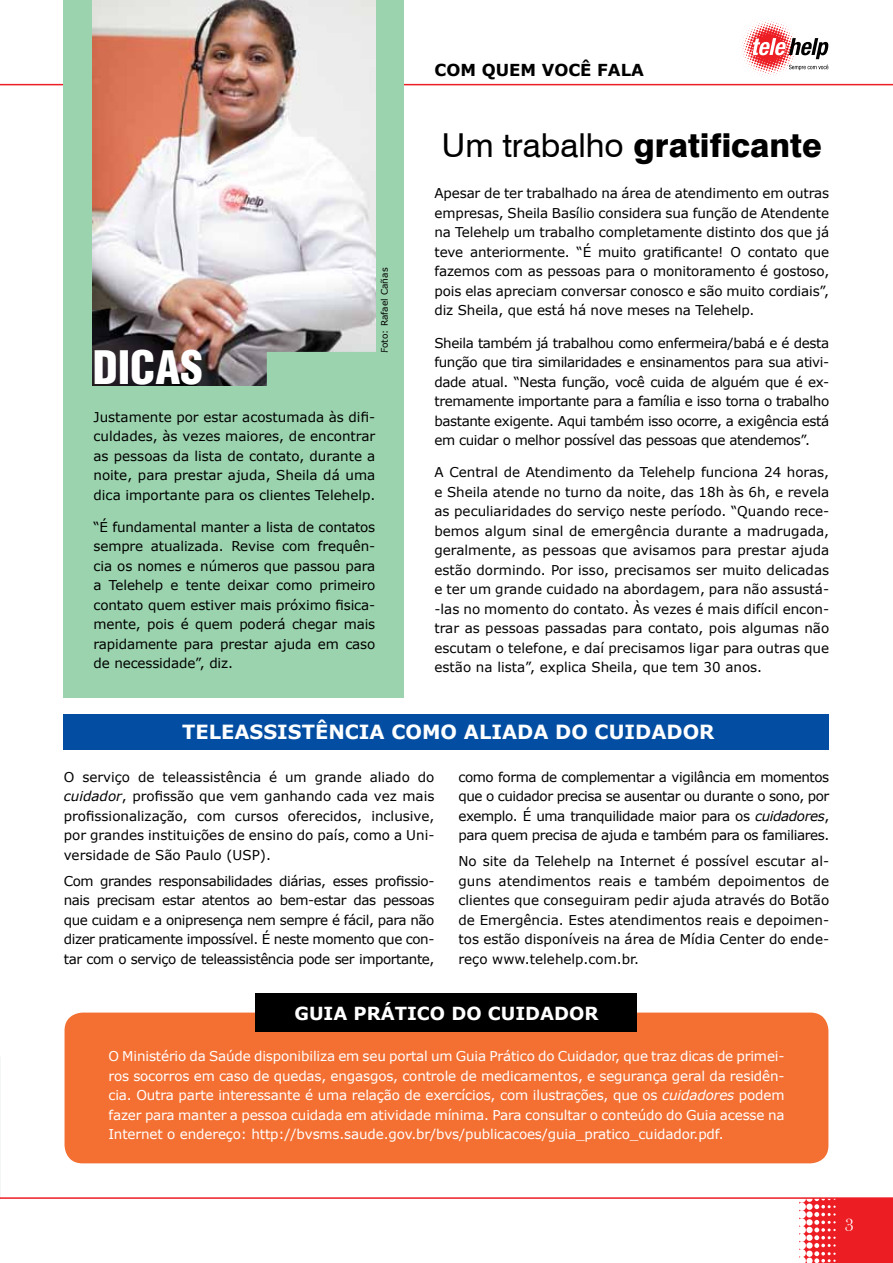
<style>
.page{position:relative;width:893px;height:1263px;background:#fff}
.page>*{position:absolute;margin:0;border:0;box-sizing:border-box;transform-origin:0 0}
.t1{font:45px "Switzerland Cond Black";color:#fff}
.t2{font:800 33px "Swiss 721 BT";color:#000}
.t3{font:700 19.5px "Verdana";color:#fff}
.t4{font:700 18px "Verdana";color:#fff}
.t5{font:18px "Bask Old Face";color:#fff}
.t6{font:700 16.5px "Verdana";color:#000}
.t7{font:13.5px/19.5px "Verdana";letter-spacing:-.01em;color:#000;text-align:justify}
.t8{font:13.5px/19.5px "Verdana";letter-spacing:-.01em;color:#fff;text-align:justify}
.t9{font:9px "Verdana";color:#000}
.s1{font-weight:400}
.s2{font-style:italic}
</style>
<div class="page">
<div style="left:65px;top:1012px;width:763px;height:151px;background:#f37032;border-radius:18px"></div>
<div style="left:64px;top:714px;width:765px;height:35px;background:#034ea2"></div>
<div style="left:799px;top:1198px;width:94px;height:65px;background:#ed1d24"></div>
<svg style="left:799px;top:1199px;width:37px;height:64px"></svg>
<hr style="left:0;top:1197px;width:893px;height:2px;background:#ed1d24">
<div style="left:256px;top:993px;width:381px;height:39px;background:#000"></div>
<svg style="left:740px;top:19px;width:89px;height:57px"></svg>
<hr style="left:0;top:84px;width:893px;height:1px;background:#ed1d24">
<div style="left:64px;top:0;width:340px;height:697px;background:#9bd3ae"></div>
<img style="left:93px;top:0;width:282px;height:386px">
<div style="left:267px;top:352px;width:119px;height:40px;background:#9bd3ae"></div>
<h1 class="t1" style="left:93px;top:339px;width:112px">DICAS</h1>
<p class="t9" style="left:378px;top:353px;width:87px;rotate:-90deg">Foto: Rafael Cañas</p>
<p class="t7" style="left:94px;top:407px;width:283px">Justamente por estar acostumada às difi&shy;culdades, às vezes maiores, de encontrar as pessoas da lista de contato, durante a noite, para prestar ajuda, Sheila dá uma dica importante para os clientes Telehelp.</p>
<p class="t7" style="left:94px;top:517px;width:283px">“É fundamental manter a lista de contatos sempre atualizada. Revise com frequên&shy;cia os nomes e números que passou para a Telehelp e tente deixar como primeiro contato quem estiver mais próximo fisica&shy;mente, pois é quem poderá chegar mais rapidamente para prestar ajuda em caso de necessidade”, diz.</p>
<p class="t6" style="left:434px;top:59px;width:211px">COM QU EM VOCÊ FALA</p>
<h2 class="t2" style="left:442px;top:125px;width:381px"><span class="s1">Um trabalho</span> gratificante</h2>
<p class="t7" style="left:434px;top:184px;width:396px">Apesar de ter trabalhado na área de atendimento em outras empresas, Sheila Basílio considera sua função de Atendente na Telehelp um trabalho completamente distinto dos que já teve anteriormente. “É muito gratificante! O contato que fazemos com as pessoas para o monitoramento é gostoso, pois elas apreciam conversar conosco e são muito cordiais”, diz Sheila, que está há nove meses na Telehelp.</p>
<p class="t7" style="left:434px;top:333px;width:396px">Sheila também já trabalhou como enfermeira/babá e é desta função que tira similaridades e ensinamentos para sua ativi&shy;dade atual. “Nesta função, você cuida de alguém que é ex&shy;tremamente importante para a família e isso torna o trabalho bastante exigente. Aqui também isso ocorre, a exigência está em cuidar o melhor possível das pessoas que atendemos”.</p>
<p class="t7" style="left:434px;top:463px;width:396px">A Central de Atendimento da Telehelp funciona 24 horas, e Sheila atende no turno da noite, das 18h às 6h, e revela as peculiaridades do serviço neste período. “Quando rece&shy;bemos algum sinal de emergência durante a madrugada, geralmente, as pessoas que avisamos para prestar ajuda estão dormindo. Por isso, precisamos ser muito delicadas e ter um grande cuidado na abordagem, para não assustá--las no momento do contato. Às vezes é mais difícil encon&shy;trar as pessoas passadas para contato, pois algumas não escutam o telefone, e daí precisamos ligar para outras que estão na lista”, explica Sheila, que tem 30 anos.</p>
<h3 class="t3" style="left:182px;top:718px;width:15px">TELEASSISTÊNCIA</h3>
<h3 class="t3" style="left:391px;top:718px;width:17px">COMO</h3>
<h3 class="t3" style="left:464px;top:718px;width:16px">ALIADA</h3>
<h3 class="t3" style="left:555px;top:718px;width:16px">DO</h3>
<h3 class="t3" style="left:595px;top:718px;width:46px">CUIDADOR</h3>
<p class="t7" style="left:64px;top:767px;width:372px">O serviço de teleassistência é um grande aliado do <span class="s2">cuidador</span>, profissão que vem ganhando cada vez mais profissionalização, com cursos oferecidos, inclusive, por grandes instituições de ensino do país, como a Uni&shy;versidade de São Paulo (USP).</p>
<p class="t7" style="left:64px;top:871px;width:372px">Com grandes responsabilidades diárias, esses profissio&shy;nais precisam estar atentos ao bem-estar das pessoas que cuidam e a onipresença nem sempre é fácil, para não dizer praticamente impossível. É neste momento que con&shy;tar com o serviço de teleassistência pode ser importante,</p>
<p class="t7" style="left:458px;top:767px;width:372px">como forma de complementar a vigilância em momentos que o cuidador precisa se ausentar ou durante o sono, por exemplo. É uma tranquilidade maior para os <span class="s2">cuidadores</span>, para quem precisa de ajuda e também para os familiares.</p>
<p class="t7" style="left:458px;top:851px;width:372px">No site da Telehelp na Internet é possível escutar al&shy;guns atendimentos reais e também depoimentos de clientes que conseguiram pedir ajuda através do Botão de Emergência. Estes atendimentos reais e depoimen&shy;tos estão disponíveis na área de Mídia Center do ende&shy;reço www.telehelp.com.br.</p>
<h3 class="t4" style="left:294px;top:1000px;width:114px">GUIA PRÁTICO</h3>
<h3 class="t4" style="left:451px;top:1000px;width:15px">DO</h3>
<h3 class="t4" style="left:488px;top:1000px;width:43px">CUIDADOR</h3>
<p class="t8" style="left:108px;top:1046px;width:678px">O Ministério da Saúde disponibiliza em seu portal um Guia Prático do Cuidador, que traz dicas de primei&shy;ros socorros em caso de quedas, engasgos, controle de medicamentos, e segurança geral da residên&shy;cia. Outra parte interessante é uma relação de exercícios, com ilustrações, que os <span class="s2">cuidadores</span> podem fazer para manter a pessoa cuidada em atividade mínima. Para consultar o conteúdo do Guia acesse na Internet o endereço: http://bvsms.saude.gov.br/bvs/publicacoes/guia_pratico_cuidador.pdf.</p>
<h3 class="t5" style="left:845px;top:1215px;width:10px">3</h3>
</div>
